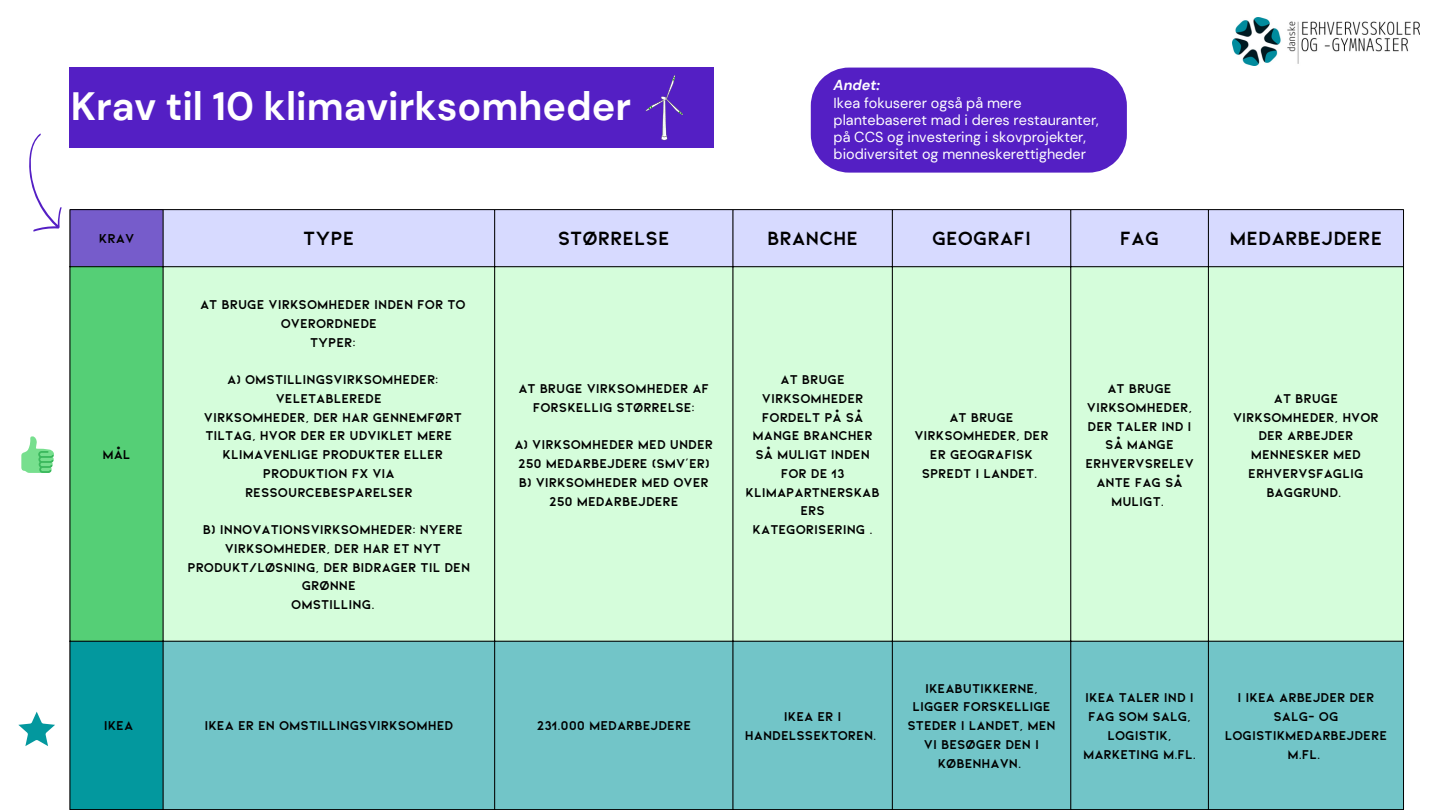
<style>
.page{position:relative;width:1440px;height:810px;background:#fff}
.page>*{position:absolute;margin:0;border:0;box-sizing:border-box;transform-origin:0 0}
.t1{font:700 39.5px "DM Sans";color:#fff}
.t2{font:700 20.2px "KIONA";color:#000}
.t3{font:14.4px/17.2px "DM Sans";color:#fff}
.t4{font:italic 700 14.4px "DM Sans";color:#fff}
.t5{font:700 13.6px "KIONA";color:#000}
.t6{font:700 13.5px/18.8px "KIONA";color:#000;text-align:center}
.t7{font:700 13.4px/18.8px "KIONA";color:#000;text-align:center}
</style>
<div class="page">
<div style="left:70px;top:209px;width:93px;height:58px;background:#765ccb"></div>
<div style="left:164px;top:210px;width:1239px;height:56px;background:#d7daff"></div>
<div style="left:70px;top:267px;width:93px;height:374px;background:#55cf76"></div>
<div style="left:164px;top:267px;width:1239px;height:374px;background:#d5fddb"></div>
<div style="left:70px;top:641px;width:93px;height:169px;background:#03989e"></div>
<div style="left:164px;top:642px;width:1239px;height:167px;background:#72c5c8"></div>
<hr style="left:70px;top:210px;width:1px;height:599px;background:#000">
<hr style="left:163px;top:210px;width:1px;height:599px;background:#000">
<hr style="left:494px;top:210px;width:1px;height:599px;background:#000">
<hr style="left:733px;top:210px;width:1px;height:599px;background:#000">
<hr style="left:892px;top:210px;width:1px;height:599px;background:#000">
<hr style="left:1070px;top:210px;width:1px;height:599px;background:#000">
<hr style="left:1208px;top:210px;width:1px;height:599px;background:#000">
<hr style="left:1403px;top:210px;width:1px;height:599px;background:#000">
<hr style="left:70px;top:209px;width:1334px;height:1px;background:#000">
<hr style="left:70px;top:266px;width:1334px;height:1px;background:#000">
<hr style="left:70px;top:641px;width:1334px;height:1px;background:#000">
<hr style="left:70px;top:809px;width:1334px;height:1px;background:#000">
<svg style="left:21px;top:436px;width:33px;height:37px"></svg>
<div style="left:70px;top:68px;width:644px;height:80px;background:#541fc4"></div>
<svg style="left:29px;top:133px;width:33px;height:99px"></svg>
<svg style="left:646px;top:75px;width:37px;height:65px"></svg>
<svg style="left:18px;top:712px;width:37px;height:34px"></svg>
<img style="left:1232px;top:17px;width:188px;height:48px">
<div style="left:811px;top:68px;width:316px;height:105px;background:#541fc4"></div>
<p class="t1" style="left:71px;top:81px;width:562px">Krav til 10 klimavirksomheder</p>
<p class="t4" style="left:834px;top:76px;width:48px">Andet:</p>
<p class="t3" style="left:834px;top:94px;width:267px">Ikea fokuserer også på mere plantebaseret mad i deres restauranter, på CCS og investering i skovprojekter, biodiversitet og menneskerettigheder</p>
<p class="t5" style="left:99px;top:229px;width:37px">KRAV</p>
<p class="t2" style="left:303px;top:225px;width:53px">TYPE</p>
<p class="t2" style="left:558px;top:225px;width:114px">STØRRELSE</p>
<p class="t2" style="left:767px;top:225px;width:93px">BRANCHE</p>
<p class="t2" style="left:932px;top:225px;width:101px">GEOGRAFI</p>
<p class="t2" style="left:1120px;top:225px;width:41px">FAG</p>
<p class="t2" style="left:1230px;top:225px;width:154px">MEDARBEJDERE</p>
<p class="t6" style="left:102px;top:444px;width:30px">MÅL</p>
<p class="t6" style="left:200px;top:294px;width:267px">AT BRUGE VIRKSOMHEDER INDEN FOR TO<br>OVERORDNEDE</p>
<p class="t6" style="left:310px;top:332px;width:47px">TYPER:</p>
<p class="t6" style="left:227px;top:369px;width:213px">A) OMSTILLINGSVIRKSOMHEDER:<br>VELETABLEREDE</p>
<p class="t6" style="left:204px;top:407px;width:259px;text-align:left">VIRKSOMHEDER, DER HAR GENNEMFØRT<br>TILTAG, HVOR DER ER UDVIKLET MERE</p>
<p class="t6" style="left:223px;top:444px;width:222px">KLIMAVENLIGE PRODUKTER ELLER<br>PRODUKTION FX VIA<br>RESSOURCEBESPARELSER</p>
<p class="t6" style="left:203px;top:519px;width:261px">B) INNOVATIONSVIRKSOMHEDER: NYERE</p>
<p class="t6" style="left:187px;top:538px;width:284px">VIRKSOMHEDER, DER HAR ET NYT<br>PRODUKT/LØSNING, DER BIDRAGER TIL DEN<br>GRØNNE</p>
<p class="t6" style="left:291px;top:594px;width:85px">OMSTILLING.</p>
<p class="t6" style="left:518px;top:378px;width:192px">AT BRUGE VIRKSOMHEDER AF<br>FORSKELLIG STØRRELSE:</p>
<p class="t6" style="left:514px;top:435px;width:200px;text-align:left">A) VIRKSOMHEDER MED UNDER<br>250 MEDARBEJDERE (SMV’ER)</p>
<p class="t6" style="left:519px;top:472px;width:191px">B) VIRKSOMHEDER MED OVER<br>250 MEDARBEJDERE</p>
<p class="t7" style="left:746px;top:369px;width:136px">AT BRUGE<br>VIRKSOMHEDER<br>FORDELT PÅ SÅ<br>MANGE BRANCHER<br>SÅ MULIGT INDEN<br>FOR DE 13<br>KLIMAPARTNERSKAB<br>ERS<br>KATEGORISERING .</p>
<p class="t7" style="left:914px;top:407px;width:136px">AT BRUGE<br>VIRKSOMHEDER, DER<br>ER GEOGRAFISK<br>SPREDT I LANDET.</p>
<p class="t7" style="left:1085px;top:378px;width:110px">AT BRUGE<br>VIRKSOMHEDER,<br>DER TALER IND I<br>SÅ MANGE<br>ERHVERVSRELEV<br>ANTE FAG SÅ<br>MULIGT.</p>
<p class="t7" style="left:1233px;top:388px;width:147px">AT BRUGE<br>VIRKSOMHEDER, HVOR<br>DER ARBEJDER<br>MENNESKER MED<br>ERHVERVSFAGLIG<br>BAGGRUND.</p>
<p class="t6" style="left:104px;top:715px;width:31px">IKEA</p>
<p class="t6" style="left:204px;top:715px;width:250px">IKEA ER EN OMSTILLINGSVIRKSOMHED</p>
<p class="t6" style="left:537px;top:715px;width:156px">231.000 MEDARBEJDERE</p>
<p class="t7" style="left:745px;top:706px;width:133px">IKEA ER I<br>HANDELSSEKTOREN.</p>
<p class="t7" style="left:907px;top:678px;width:150px">IKEABUTIKKERNE,<br>LIGGER FORSKELLIGE<br>STEDER I LANDET, MEN<br>VI BESØGER DEN I<br>KØBENHAVN.</p>
<p class="t7" style="left:1083px;top:688px;width:115px">IKEA TALER IND I<br>FAG SOM SALG,<br>LOGISTIK,<br>MARKETING M.FL.</p>
<p class="t7" style="left:1225px;top:688px;width:164px">I IKEA ARBEJDER DER<br>SALG- OG<br>LOGISTIKMEDARBEJDERE<br>M.FL.</p>
</div>
